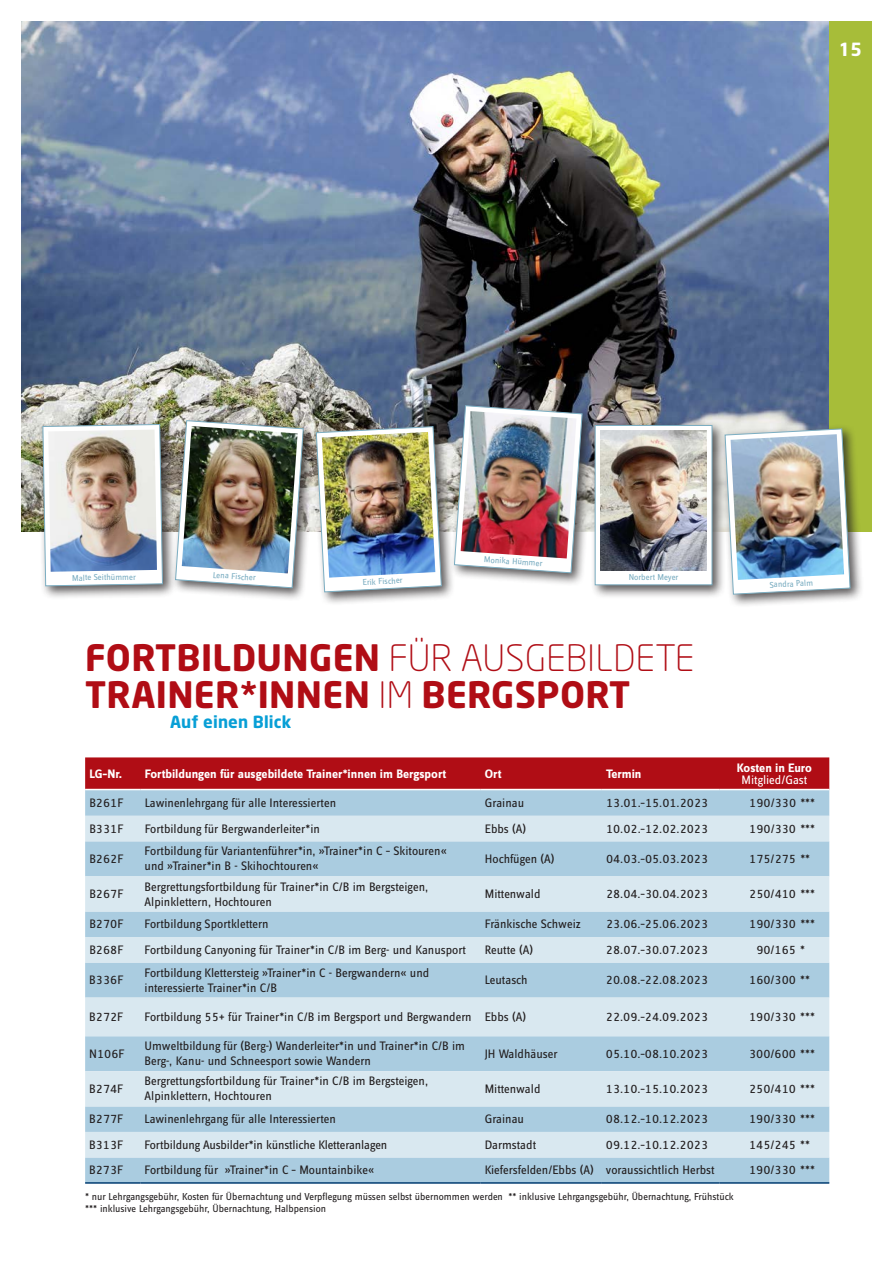
<style>
.page{position:relative;width:893px;height:1263px;background:#fff}
.page>*{position:absolute;margin:0;border:0;box-sizing:border-box;transform-origin:0 0}
.t1{font:300 36px "Neo Sans Pro";letter-spacing:.01em;color:#b00d15}
.t2{font:700 36px "Neo Sans";letter-spacing:.01em;color:#b00d15}
.t3{font:700 18px "Neo Sans";color:#fff}
.t4{font:700 16.5px "Neo Sans";letter-spacing:.01em;color:#089fd6}
.t5{font:12.75px/15px "Zine Sans Dis OT";color:#231f20}
.t6{font:700 12.75px "Zine Sans Dis OT";color:#fff}
.t7{font:12.75px "Zine Sans Dis OT";color:#fff}
.t8{font:10.5px/12px "Zine Sans Dis OT";color:#231f20}
.t9{font:8.85px "Zine Sans Dis OT";color:#7caec2}
.s1{font-family:"Neo Sans";font-weight:700}
.s2{font-family:"Neo Sans Pro";font-weight:300}
</style>
<div class="page">
<img style="left:21px;top:21px;width:808px;height:510px">
<div style="left:829px;top:21px;width:43px;height:510px;background:#a7bd39"></div>
<div style="left:171px;top:416px;width:146px;height:186px;background:#231f20;opacity:.75"></div>
<img style="left:175px;top:407px;width:129px;height:194px">
<img style="left:182px;top:426px;width:116px;height:147px">
<div style="left:590px;top:421px;width:136px;height:178px;background:#231f20;opacity:.75"></div>
<svg style="left:596px;top:425px;width:117px;height:161px"></svg>
<img style="left:600px;top:430px;width:107px;height:141px">
<div style="left:38px;top:420px;width:138px;height:179px;background:#231f20;opacity:.75"></div>
<svg style="left:42px;top:424px;width:121px;height:175px"></svg>
<img style="left:48px;top:430px;width:109px;height:142px">
<div style="left:311px;top:422px;width:144px;height:183px;background:#231f20;opacity:.75"></div>
<svg style="left:316px;top:426px;width:126px;height:167px"></svg>
<img style="left:322px;top:432px;width:113px;height:146px">
<div style="left:450px;top:401px;width:146px;height:186px;background:#231f20;opacity:.75"></div>
<svg style="left:454px;top:392px;width:129px;height:194px"></svg>
<img style="left:461px;top:411px;width:115px;height:147px">
<div style="left:720px;top:424px;width:144px;height:184px;background:#231f20;opacity:.75"></div>
<svg style="left:724px;top:428px;width:127px;height:167px"></svg>
<img style="left:731px;top:434px;width:113px;height:146px">
<div style="left:85px;top:757px;width:744px;height:32px;background:#b00d15"></div>
<div style="left:85px;top:790px;width:744px;height:392px;background:#aacce0"></div>
<svg style="left:85px;top:816px;width:744px;height:341px;background:#c3dbe8"></svg>
<hr style="left:85px;top:1182px;width:55px;height:2px;background:#013c71">
<hr style="left:140px;top:1182px;width:341px;height:2px;background:#013c71">
<hr style="left:481px;top:1182px;width:121px;height:2px;background:#013c71">
<hr style="left:602px;top:1182px;width:118px;height:2px;background:#013c71">
<hr style="left:720px;top:1182px;width:109px;height:2px;background:#013c71">
<h2 class="t3" style="left:839px;top:38px;width:25px">15</h2>
<p class="t9" style="left:484px;top:555px;width:60px;rotate:4deg">Monika Hümmer</p>
<p class="t9" style="left:72px;top:574px;width:65px;rotate:-1deg">Malte Seithümmer</p>
<p class="t9" style="left:213px;top:570px;width:44px;rotate:4deg">Lena Fischer</p>
<p class="t9" style="left:629px;top:573px;width:51px">Norbert Meyer</p>
<p class="t9" style="left:362px;top:578px;width:42px;rotate:-3deg">Erik Fischer</p>
<h1 class="t1" style="left:85px;top:636px;width:611px"><span class="s1">FORTBILDUNGEN</span> FÜR AUSGEBILDETE</h1>
<h1 class="t2" style="left:85px;top:672px;width:547px">TRAINER*INNEN <span class="s2">IM</span> BERGSPORT</h1>
<p class="t4" style="left:170px;top:711px;width:123px">Auf einen Blick</p>
<p class="t6" style="left:89px;top:767px;width:34px">LG–Nr.</p>
<p class="t6" style="left:145px;top:767px;width:303px">Fortbildungen für ausgebildete Trainer*innen im Bergsport</p>
<p class="t6" style="left:485px;top:767px;width:18px">Ort</p>
<p class="t6" style="left:606px;top:767px;width:37px">Termin</p>
<p class="t9" style="left:769px;top:580px;width:45px;rotate:-3deg">Sandra Palm</p>
<p class="t6" style="left:737px;top:761px;width:77px">Kosten in Euro</p>
<p class="t7" style="left:742px;top:773px;width:67px">Mitglied/Gast</p>
<p class="t5" style="left:89px;top:796px;width:36px">B261F</p>
<p class="t5" style="left:145px;top:796px;width:193px">Lawinenlehrgang für alle Interessierten</p>
<p class="t5" style="left:485px;top:796px;width:41px">Grainau</p>
<p class="t5" style="left:606px;top:796px;width:104px">13.01.–15.01.2023</p>
<p class="t5" style="left:749px;top:796px;width:67px">190/330 ***</p>
<p class="t5" style="left:89px;top:821px;width:36px">B331F</p>
<p class="t5" style="left:145px;top:821px;width:177px">Fortbildung für Bergwanderleiter*in</p>
<p class="t5" style="left:485px;top:821px;width:43px">Ebbs (A)</p>
<p class="t5" style="left:606px;top:821px;width:104px">10.02.–12.02.2023</p>
<p class="t5" style="left:749px;top:821px;width:67px">190/330 ***</p>
<p class="t5" style="left:89px;top:852px;width:36px">B262F</p>
<p class="t5" style="left:145px;top:844px;width:304px">Fortbildung für Variantenführer*in, »Trainer*in C – Skitouren« und »Trainer*in B - Skihochtouren«</p>
<p class="t5" style="left:485px;top:852px;width:71px">Hochfügen (A)</p>
<p class="t5" style="left:606px;top:852px;width:104px">04.03.–05.03.2023</p>
<p class="t5" style="left:749px;top:852px;width:62px">175/275 **</p>
<p class="t5" style="left:89px;top:887px;width:36px">B267F</p>
<p class="t5" style="left:145px;top:879px;width:285px">Bergrettungsfortbildung für Trainer*in C/B im Bergsteigen,<br>Alpinklettern, Hochtouren</p>
<p class="t5" style="left:485px;top:887px;width:57px">Mittenwald</p>
<p class="t5" style="left:606px;top:887px;width:104px">28.04.–30.04.2023</p>
<p class="t5" style="left:749px;top:887px;width:67px">250/410 ***</p>
<p class="t5" style="left:89px;top:917px;width:36px">B270F</p>
<p class="t5" style="left:145px;top:917px;width:126px">Fortbildung Sportklettern</p>
<p class="t5" style="left:485px;top:917px;width:98px">Fränkische Schweiz</p>
<p class="t5" style="left:606px;top:917px;width:104px">23.06.–25.06.2023</p>
<p class="t5" style="left:749px;top:917px;width:67px">190/330 ***</p>
<p class="t5" style="left:89px;top:943px;width:36px">B268F</p>
<p class="t5" style="left:145px;top:943px;width:323px">Fortbildung Canyoning für Trainer*in C/B im Berg- und Kanusport</p>
<p class="t5" style="left:485px;top:943px;width:50px">Reutte (A)</p>
<p class="t5" style="left:606px;top:943px;width:104px">28.07.–30.07.2023</p>
<p class="t5" style="left:756px;top:943px;width:50px">90/165 *</p>
<p class="t5" style="left:89px;top:973px;width:36px">B336F</p>
<p class="t5" style="left:145px;top:965px;width:286px">Fortbildung Klettersteig »Trainer*in C - Bergwandern« und interessierte Trainer*in C/B</p>
<p class="t5" style="left:485px;top:973px;width:44px">Leutasch</p>
<p class="t5" style="left:606px;top:973px;width:104px">20.08.–22.08.2023</p>
<p class="t5" style="left:749px;top:973px;width:62px">160/300 **</p>
<p class="t5" style="left:89px;top:1010px;width:36px">B272F</p>
<p class="t5" style="left:145px;top:1010px;width:383px">Fortbildung 55+ für Trainer*in C/B im Bergsport und Bergwandern Ebbs (A)</p>
<p class="t5" style="left:606px;top:1010px;width:104px">22.09.–24.09.2023</p>
<p class="t5" style="left:749px;top:1010px;width:67px">190/330 ***</p>
<p class="t5" style="left:89px;top:1047px;width:37px">N106F</p>
<p class="t5" style="left:145px;top:1039px;width:322px">Umweltbildung für (Berg-) Wanderleiter*in und Trainer*in C/B im<br>Berg-, Kanu- und Schneesport sowie Wandern</p>
<p class="t5" style="left:485px;top:1047px;width:74px">JH Waldhäuser</p>
<p class="t5" style="left:606px;top:1047px;width:104px">05.10.–08.10.2023</p>
<p class="t5" style="left:749px;top:1047px;width:67px">300/600 ***</p>
<p class="t5" style="left:89px;top:1082px;width:36px">B274F</p>
<p class="t5" style="left:145px;top:1074px;width:285px">Bergrettungsfortbildung für Trainer*in C/B im Bergsteigen,<br>Alpinklettern, Hochtouren</p>
<p class="t5" style="left:485px;top:1082px;width:57px">Mittenwald</p>
<p class="t5" style="left:606px;top:1082px;width:104px">13.10.–15.10.2023</p>
<p class="t5" style="left:749px;top:1082px;width:67px">250/410 ***</p>
<p class="t5" style="left:89px;top:1112px;width:36px">B277F</p>
<p class="t5" style="left:145px;top:1112px;width:193px">Lawinenlehrgang für alle Interessierten</p>
<p class="t5" style="left:485px;top:1112px;width:41px">Grainau</p>
<p class="t5" style="left:606px;top:1112px;width:104px">08.12.–10.12.2023</p>
<p class="t5" style="left:749px;top:1112px;width:67px">190/330 ***</p>
<p class="t5" style="left:89px;top:1137px;width:36px">B313F</p>
<p class="t5" style="left:145px;top:1137px;width:244px">Fortbildung Ausbilder*in künstliche Kletteranlagen</p>
<p class="t5" style="left:485px;top:1137px;width:53px">Darmstadt</p>
<p class="t5" style="left:606px;top:1137px;width:104px">09.12.–10.12.2023</p>
<p class="t5" style="left:749px;top:1137px;width:62px">145/245 **</p>
<p class="t5" style="left:89px;top:1163px;width:36px">B273F</p>
<p class="t5" style="left:145px;top:1163px;width:231px">Fortbildung für »Trainer*in C – Mountainbike«</p>
<p class="t5" style="left:485px;top:1163px;width:231px">Kiefersfelden/Ebbs (A) voraussichtlich Herbst</p>
<p class="t5" style="left:749px;top:1163px;width:67px">190/330 ***</p>
<p class="t8" style="left:85px;top:1191px;width:650px">* nur Lehrgangsgebühr, Kosten für Übernachtung und Verpflegung müssen selbst übernommen werden ** inklusive Lehrgangsgebühr, Übernachtung, Frühstück *** inklusive Lehrgangsgebühr, Übernachtung, Halbpension</p>
</div>
